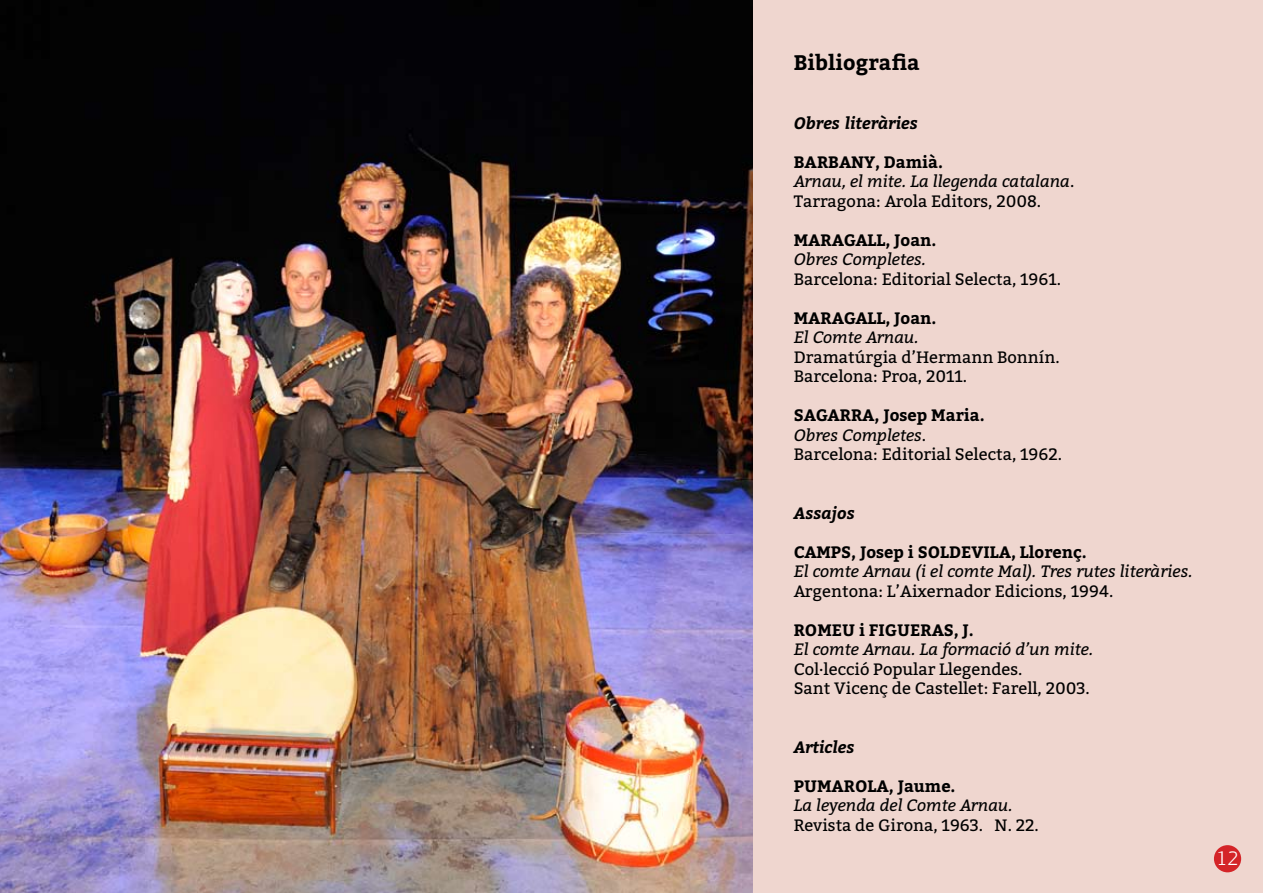
<style>
.page{position:relative;width:1263px;height:893px;background:#efd6cf}
.page>*{position:absolute;margin:0;border:0;box-sizing:border-box;transform-origin:0 0}
.t1{font:700 21px "Bitter";color:#000}
.t2{font:18px "Apex Sans Book T";color:#fff}
.t3{font:16.5px/19.5px "Bitter";color:#000}
.t4{font:italic 16.5px/19.5px "Bitter";color:#000}
.t5{font:700 16.5px "Bitter";color:#000}
.t6{font:italic 700 16.5px "Bitter";color:#000}
.s1{font-weight:700;font-style:normal}
.s2{font-style:normal}
.s3{font-weight:700}
.s4{font-style:italic}
</style>
<div class="page">
<div style="left:1214px;top:845px;width:27px;height:27px;background:#d42428;border-radius:50%"></div>
<img style="left:0;top:0;width:753px;height:893px">
<p class="t1" style="left:794px;top:47px;width:128px">Bibliografia</p>
<p class="t6" style="left:794px;top:110px;width:126px">Obres literàries</p>
<p class="t4" style="left:794px;top:152px;width:282px"><span class="s1">BARBANY, Damià.<br></span>Arnau, el mite. La llegenda catalana<span class="s2">.<br>Tarragona: Arola Editors, 2008.</span></p>
<p class="t5" style="left:794px;top:227px;width:144px">MARAGALL, Joan.</p>
<p class="t4" style="left:794px;top:249px;width:134px">Obres Completes.</p>
<p class="t3" style="left:794px;top:269px;width:269px">Barcelona: Editorial Selecta, 1961.</p>
<p class="t5" style="left:794px;top:305px;width:144px">MARAGALL, Joan.</p>
<p class="t4" style="left:794px;top:327px;width:126px">El Comte Arnau.</p>
<p class="t3" style="left:794px;top:347px;width:267px">Dramatúrgia d’Hermann Bonnín.<br>Barcelona: Proa, 2011.</p>
<p class="t3" style="left:794px;top:405px;width:270px"><span class="s3">SAGARRA, Josep Maria.<br></span><span class="s4">Obres Completes</span>.<br>Barcelona: Editorial Selecta, 1962.</p>
<p class="t6" style="left:794px;top:500px;width:62px">Assajos</p>
<p class="t5" style="left:794px;top:539px;width:294px">CAMPS, Josep i SOLDEVILA, Llorenç.</p>
<p class="t4" style="left:794px;top:561px;width:400px">El comte Arnau (i el comte Mal). Tres rutes literàries.</p>
<p class="t3" style="left:794px;top:581px;width:321px">Argentona: L’Aixernador Edicions, 1994.</p>
<p class="t5" style="left:794px;top:617px;width:182px">ROMEU i FIGUERAS, J.</p>
<p class="t4" style="left:794px;top:639px;width:301px">El comte Arnau. La formació d’un mite.</p>
<p class="t3" style="left:794px;top:659px;width:297px">Col·lecció Popular Llegendes.<br>Sant Vicenç de Castellet: Farell, 2003.</p>
<p class="t6" style="left:794px;top:734px;width:62px">Articles</p>
<p class="t5" style="left:794px;top:773px;width:163px">PUMAROLA, Jaume.</p>
<p class="t4" style="left:794px;top:795px;width:220px">La leyenda del Comte Arnau.</p>
<p class="t3" style="left:794px;top:815px;width:247px">Revista de Girona, 1963. N. 22.</p>
<p class="t2" style="left:1217px;top:847px;width:23px">12</p>
</div>
